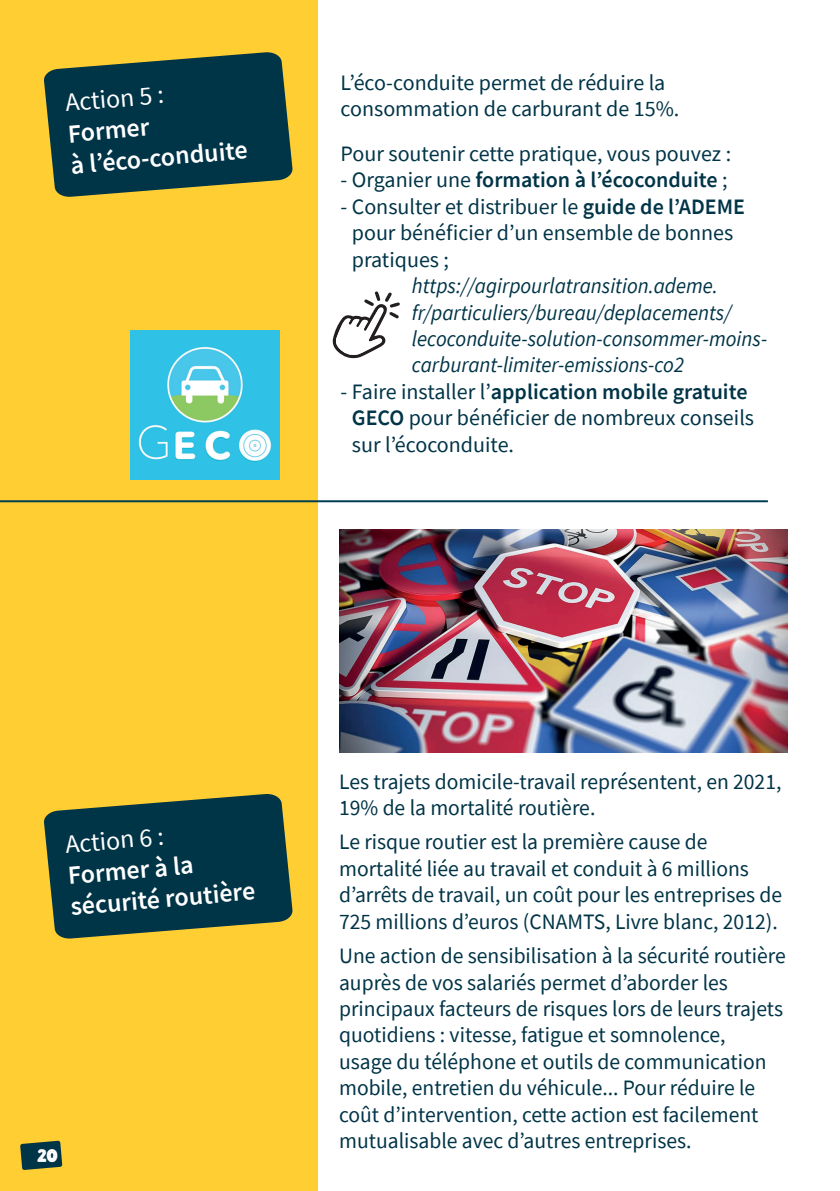
<style>
.page{position:relative;width:840px;height:1191px;background:#fff}
.page>*{position:absolute;margin:0;border:0;box-sizing:border-box;transform-origin:0 0}
.t1{font:600 26px/31.2px "Source Sans Pro";color:#fff}
.t2{font:26px "Source Sans Pro";color:#fff}
.t3{font:22px/26.4px "Source Sans Pro";color:#003447}
.t4{font:italic 22px/26.4px "Source Sans Pro";color:#003447;scale:.95 1}
.t5{font:600 22px "Source Sans Pro";color:#003447}
.t6{font:18px "Chieezy Burger Distressed";color:#fff}
.s1{font-weight:400}
.s2{font-weight:600}
</style>
<div class="page">
<div style="left:0;top:0;width:317px;height:1191px;background:#fece33"></div>
<img style="left:339px;top:530px;width:448px;height:223px">
<svg style="left:332px;top:291px;width:68px;height:68px"></svg>
<svg style="left:44px;top:52px;width:249px;height:145px;background:#274b43"></svg>
<svg style="left:44px;top:794px;width:249px;height:145px;background:#274b43"></svg>
<img style="left:130px;top:330px;width:149px;height:149px">
<svg style="left:20px;top:1140px;width:42px;height:30px"></svg>
<hr style="left:0;top:500px;width:767px;height:2px;background:#003f52">
<p class="t2" style="left:64px;top:86px;width:101px;rotate:-5deg">Action 5 :</p>
<p class="t1" style="left:67px;top:118px;width:179px;rotate:-5deg">Former<br>à l’éco-conduite</p>
<p class="t3" style="left:340px;top:69px;width:340px">L’éco-conduite permet de réduire la consommation de carburant de 15%.</p>
<p class="t3" style="left:340px;top:140px;width:392px">Pour soutenir cette pratique, vous pouvez :</p>
<p class="t5" style="left:340px;top:166px;width:388px"><span class="s1">- Organier une</span> formation à l’écoconduite <span class="s1">;</span></p>
<p class="t3" style="left:351px;top:193px;width:394px;text-indent:-11px">- Consulter et distribuer le <span class="s2">guide de l’ADEME </span>pour bénéficier d’un ensemble de bonnes pratiques ;</p>
<p class="t4" style="left:411px;top:272px;width:375px">https://agirpourlatransition.ademe. fr/particuliers/bureau/deplacements/ lecoconduite-solution-consommer-moins&shy;carburant-limiter-emissions-co2</p>
<p class="t3" style="left:351px;top:378px;width:403px;text-indent:-11px">- Faire installer l’<span class="s2">application mobile gratuite<br>GECO</span> pour bénéficier de nombreux conseils sur l’écoconduite.</p>
<p class="t2" style="left:64px;top:828px;width:101px;rotate:-5deg">Action 6 :</p>
<p class="t1" style="left:67px;top:859px;width:186px;rotate:-5deg">Former à la sécurité routière</p>
<p class="t6" style="left:37px;top:1146px;width:22px">20</p>
<p class="t3" style="left:339px;top:768px;width:443px">Les trajets domicile-travail représentent, en 2021,<br>19% de la mortalité routière.</p>
<p class="t3" style="left:339px;top:828px;width:444px">Le risque routier est la première cause de mortalité liée au travail et conduit à 6 millions d’arrêts de travail, un coût pour les entreprises de 725 millions d’euros (CNAMTS, Livre blanc, 2012).</p>
<p class="t3" style="left:339px;top:942px;width:448px">Une action de sensibilisation à la sécurité routière auprès de vos salariés permet d’aborder les principaux facteurs de risques lors de leurs trajets quotidiens : vitesse, fatigue et somnolence,<br>usage du téléphone et outils de communication mobile, entretien du véhicule... Pour réduire le coût d’intervention, cette action est facilement mutualisable avec d’autres entreprises.</p>
</div>
